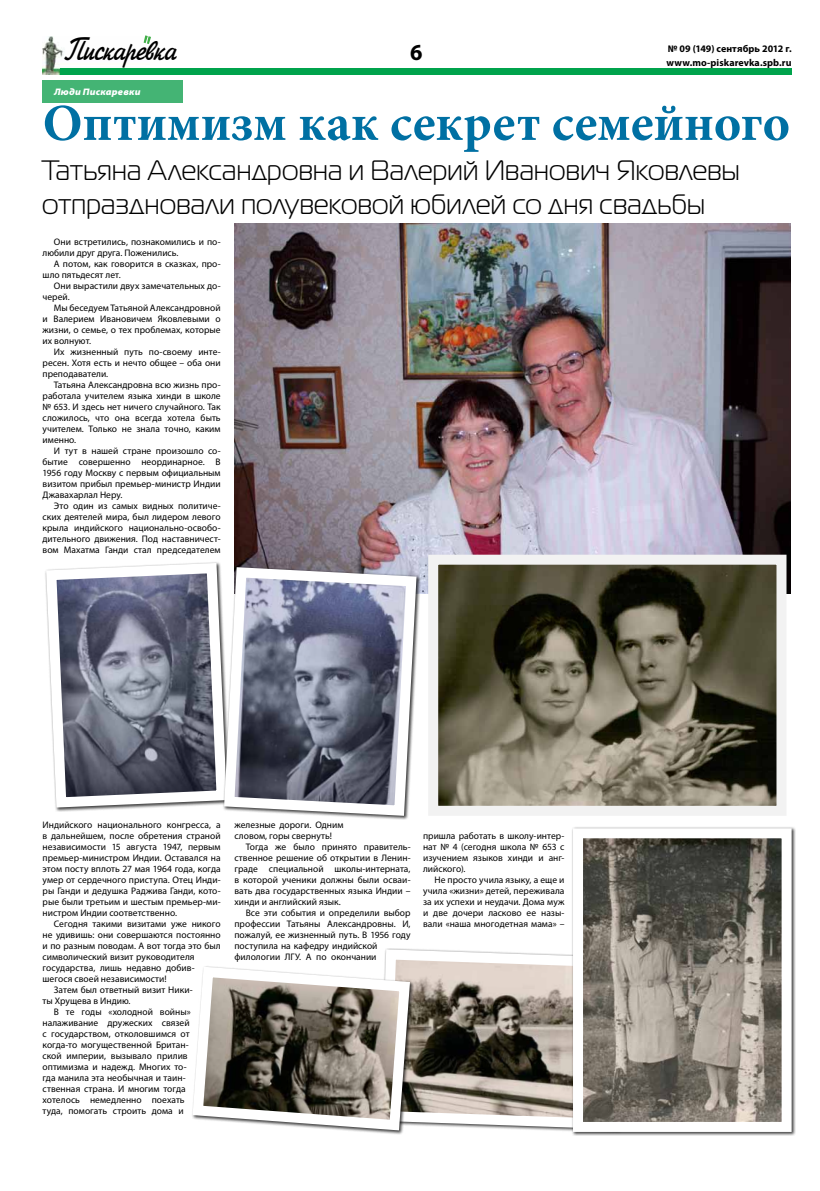
<style>
.page{position:relative;width:820px;height:1191px;background:#fff}
.page>*{position:absolute;margin:0;border:0;box-sizing:border-box;transform-origin:0 0}
.t1{font:700 52px "Minion Pro";color:#0070a3}
.t2{font:32.5px "Jikharev";letter-spacing:-.02em;color:#000;scale:.8 1}
.t3{font:28px/33.6px "Magistral C";letter-spacing:.015em;color:#000}
.t4{font:700 23px "Myriad Pro";color:#000}
.t5{font:700 10px "Myriad Pro";letter-spacing:.005em;color:#000}
.t6{font:9.5px/11px "Myriad Pro";letter-spacing:.005em;color:#000;text-align:justify}
.t7{font:italic 900 semi-expanded 9.5px "Myriad Pro";letter-spacing:.015em;color:#fff}
</style>
<div class="page">
<img style="left:43px;top:36px;width:21px;height:39px">
<div style="left:60px;top:68px;width:731px;height:7px;background:#00a34c"></div>
<svg style="left:143px;top:35px;width:8px;height:9px"></svg>
<div style="left:43px;top:80px;width:140px;height:22px;background:#44b474"></div>
<img style="left:234px;top:223px;width:555px;height:370px">
<svg style="left:384px;top:948px;width:187px;height:183px;background:#9b948c"></svg>
<svg style="left:192px;top:961px;width:223px;height:174px"></svg>
<svg style="left:45px;top:562px;width:174px;height:250px"></svg>
<div style="left:571px;top:826px;width:224px;height:310px;background:#000;opacity:.75"></div>
<img style="left:583px;top:839px;width:197px;height:282px">
<div style="left:572px;top:828px;width:219px;height:304px;border:10px solid #fff"></div>
<img style="left:439px;top:565px;width:336px;height:240px">
<div style="left:428px;top:554px;width:358px;height:262px;border:10px solid #f2f2f2"></div>
<svg style="left:219px;top:562px;width:202px;height:258px"></svg>
<h2 class="t2" style="left:65px;top:32px;width:141px">Пискаревка</h2>
<p class="t7" style="left:54px;top:86px;width:88px">Люди Пискаревки</p>
<h3 class="t4" style="left:410px;top:40px;width:14px">6</h3>
<p class="t5" style="left:667px;top:43px;width:125px">№ 09 (149) сентябрь 2012 г.</p>
<p class="t5" style="left:666px;top:57px;width:126px">www.mo-piskarevka.spb.ru</p>
<h1 class="t1" style="left:43px;top:92px;width:748px">Оптимизм как секрет семейного</h1>
<h3 class="t3" style="left:42px;top:153px;width:698px">Татьяна Александровна и Валерий Иванович Яковлевы отпраздновали полувековой юбилей со дня свадьбы</h3>
<p class="t6" style="left:43px;top:237px;width:180px;text-indent:11px">Они встретились, познакомились и по&shy;любили друг друга. Поженились.</p>
<p class="t6" style="left:43px;top:259px;width:180px;text-indent:11px">А потом, как говорится в сказках, про&shy;шло пятьдесят лет.</p>
<p class="t6" style="left:43px;top:281px;width:180px;text-indent:11px">Они вырастили двух замечательных до&shy;черей.</p>
<p class="t6" style="left:43px;top:303px;width:180px;text-indent:11px">Мы беседуем Татьяной Александровной и Валерием Ивановичем Яковлевыми о жизни, о семье, о тех проблемах, которые их волнуют.</p>
<p class="t6" style="left:43px;top:347px;width:180px;text-indent:11px">Их жизненный путь по-своему инте&shy;ресен. Хотя есть и нечто общее – оба они преподаватели.</p>
<p class="t6" style="left:43px;top:380px;width:180px;text-indent:11px">Татьяна Александровна всю жизнь про&shy;работала учителем языка хинди в школе № 653. И здесь нет ничего случайного. Так сложилось, что она всегда хотела быть учителем. Только не знала точно, каким именно.</p>
<p class="t6" style="left:43px;top:446px;width:180px;text-indent:11px">И тут в нашей стране произошло со&shy;бытие совершенно неординарное. В 1956 году Москву с первым официальным визитом прибыл премьер-министр Индии Джавахарлал Неру.</p>
<p class="t6" style="left:43px;top:501px;width:180px;text-indent:11px">Это один из самых видных политиче&shy;ских деятелей мира, был лидером левого крыла индийского национально-освобо&shy;дительного движения. Под наставничест&shy;вом Махатма Ганди стал председателем</p>
<p class="t6" style="left:43px;top:820px;width:180px">Индийского национального конгресса, а в дальнейшем, после обретения страной независимости 15 августа 1947, первым премьер-министром Индии. Оставался на этом посту вплоть 27 мая 1964 года, когда умер от сердечного приступа. Отец Инди&shy;ры Ганди и дедушка Раджива Ганди, кото&shy;рые были третьим и шестым премьер-ми&shy;нистром Индии соответственно.</p>
<p class="t6" style="left:54px;top:919px;width:168px">Сегодня такими визитами уже никого</p>
<p class="t6" style="left:43px;top:930px;width:179px">не удивишь: они совершаются постоянно</p>
<p class="t6" style="left:43px;top:941px;width:179px">и по разным поводам. А вот тогда это был</p>
<p class="t6" style="left:43px;top:952px;width:153px">символический визит руководителя</p>
<p class="t6" style="left:43px;top:963px;width:153px">государства, лишь недавно добив-</p>
<p class="t6" style="left:43px;top:974px;width:126px">шегося своей независимости!</p>
<p class="t6" style="left:54px;top:985px;width:140px">Затем был ответный визит Ники-</p>
<p class="t6" style="left:43px;top:996px;width:89px">ты Хрущева в Индию.</p>
<p class="t6" style="left:54px;top:1007px;width:138px">В те годы «холодной войны»</p>
<p class="t6" style="left:43px;top:1018px;width:148px">налаживание дружеских связей</p>
<p class="t6" style="left:43px;top:1029px;width:149px">с государством, отколовшимся от</p>
<p class="t6" style="left:43px;top:1040px;width:147px">когда-то могущественной Британ-</p>
<p class="t6" style="left:43px;top:1051px;width:146px">ской империи, вызывало прилив</p>
<p class="t6" style="left:43px;top:1062px;width:146px">оптимизма и надежд. Многих то-</p>
<p class="t6" style="left:43px;top:1073px;width:145px">гда манила эта необычная и таин-</p>
<p class="t6" style="left:43px;top:1084px;width:145px">ственная страна. И многим тогда</p>
<p class="t6" style="left:43px;top:1095px;width:143px">хотелось немедленно поехать</p>
<p class="t6" style="left:43px;top:1106px;width:142px">туда, помогать строить дома и</p>
<p class="t6" style="left:234px;top:820px;width:110px">железные дороги. Одним словом, горы свернуть!</p>
<p class="t6" style="left:234px;top:842px;width:178px;text-indent:11px">Тогда же было принято правитель&shy;ственное решение об открытии в Ленин&shy;граде специальной школы-интерната, в которой ученики должны были осваи&shy;вать два государственных языка Индии – хинди и английский язык.</p>
<p class="t6" style="left:234px;top:908px;width:178px;text-align:left;text-indent:11px">Все эти события и определили выбор профессии Татьяны Александровны. И, пожалуй, ее жизненный путь. В 1956 году поступила на кафедру индийской филологии ЛГУ. А по окончании</p>
<p class="t6" style="left:423px;top:831px;width:143px">пришла работать в школу-интер&shy;нат № 4 (сегодня школа № 653 с изучением языков хинди и анг&shy;лийского).</p>
<p class="t6" style="left:423px;top:875px;width:143px;text-indent:11px">Не просто учила языку, а еще и учила «жизни» детей, переживала за их успехи и неудачи. Дома муж и две дочери ласково ее назы&shy;вали «наша многодетная мама» –</p>
</div>
